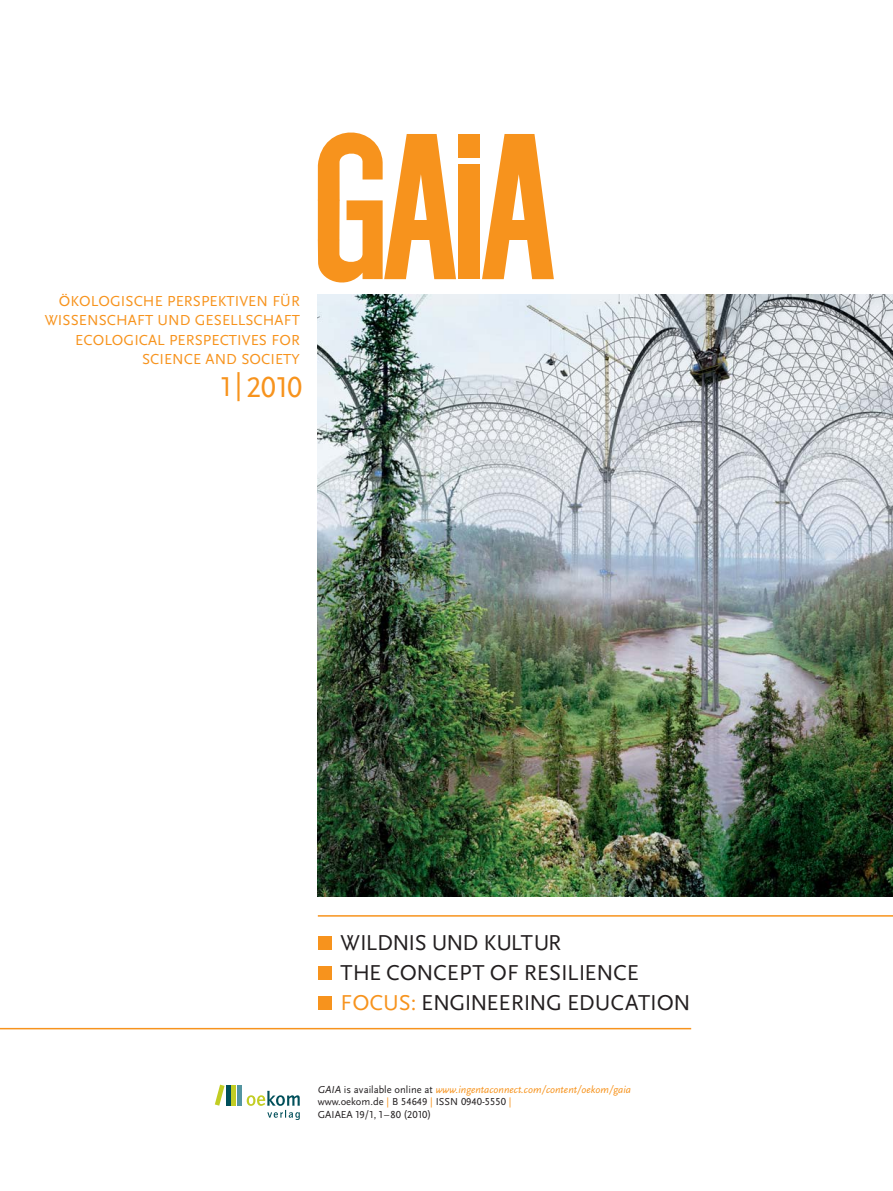
<style>
.page{position:relative;width:893px;height:1191px;background:#fff}
.page>*{position:absolute;margin:0;border:0;box-sizing:border-box;transform-origin:0 0}
.t1{font:30px "Scala Sans LF";color:#f7931d}
.t2{font:22.5px/30px "Scala Sans LF";letter-spacing:-.005em;color:#231f20}
.t3{font:15.15px/19.5px "Scala Sans LF";letter-spacing:.005em;color:#f7931d;text-align:right}
.t4{font:10.5px/12.6px "Scala Sans LF";color:#231f20}
.s1{font-size:28.5px}
.s2{color:#f7931d}
.s3{font-style:italic}
.s4{font-style:italic;color:#f7931d}
</style>
<div class="page">
<div style="left:237px;top:1085px;width:5px;height:20px;background:#5395a0"></div>
<div style="left:231px;top:1085px;width:5px;height:20px;background:#c2cd23"></div>
<hr style="left:226px;top:1085px;width:4px;height:20px;background:#004f5a">
<svg style="left:215px;top:1084px;width:10px;height:21px"></svg>
<svg style="left:247px;top:1090px;width:53px;height:30px"></svg>
<div style="left:458px;top:134px;width:22px;height:23px;background:#f7931d"></div>
<div style="left:458px;top:165px;width:22px;height:114px;background:#f7931d"></div>
<svg style="left:318px;top:132px;width:138px;height:150px"></svg>
<svg style="left:482px;top:134px;width:72px;height:145px"></svg>
<div style="left:508px;top:221px;width:20px;height:19px;background:#f7931d"></div>
<div style="left:318px;top:200px;width:22px;height:40px;background:#f7931d"></div>
<hr style="left:0;top:1028px;width:691px;height:1px;background:#f7931d">
<div style="left:318px;top:996px;width:14px;height:14px;background:#f7931d"></div>
<div style="left:318px;top:966px;width:14px;height:14px;background:#f7931d"></div>
<div style="left:318px;top:936px;width:14px;height:14px;background:#f7931d"></div>
<hr style="left:318px;top:915px;width:575px;height:1px;background:#f7931d">
<img style="left:318px;top:294px;width:575px;height:603px">
<h3 class="t3" style="left:45px;top:292px;width:257px">ÖKOLOGISCHE PERSPEKTIVEN FÜR<br>WISSENSCHAFT UND GESELLSCHAFT<br>ECOLOGICAL PERSPECTIVES FOR<br>SCIENCE AND SOCIETY</h3>
<h1 class="t1" style="left:220px;top:375px;width:84px"><span class="s1">1</span>| 2010</h1>
<h2 class="t2" style="left:341px;top:929px;width:351px">WILDNIS UND KULTUR<br>THE CONCEPT OF RESILIENCE<br><span class="s2">FOCUS:</span> ENGINEERING EDUCATION</h2>
<p class="t4" style="left:318px;top:1083px;width:315px"><span class="s3">GAIA</span> is available online at <span class="s4">www.ingentaconnect.com/content/oekom/gaia </span>www.oekom.de <span class="s2">|</span> B 54649 <span class="s2">|</span> ISSN 0940-5550 <span class="s2">|<br></span>GAIAEA 19/1, 1– 80 (2010)</p>
</div>
